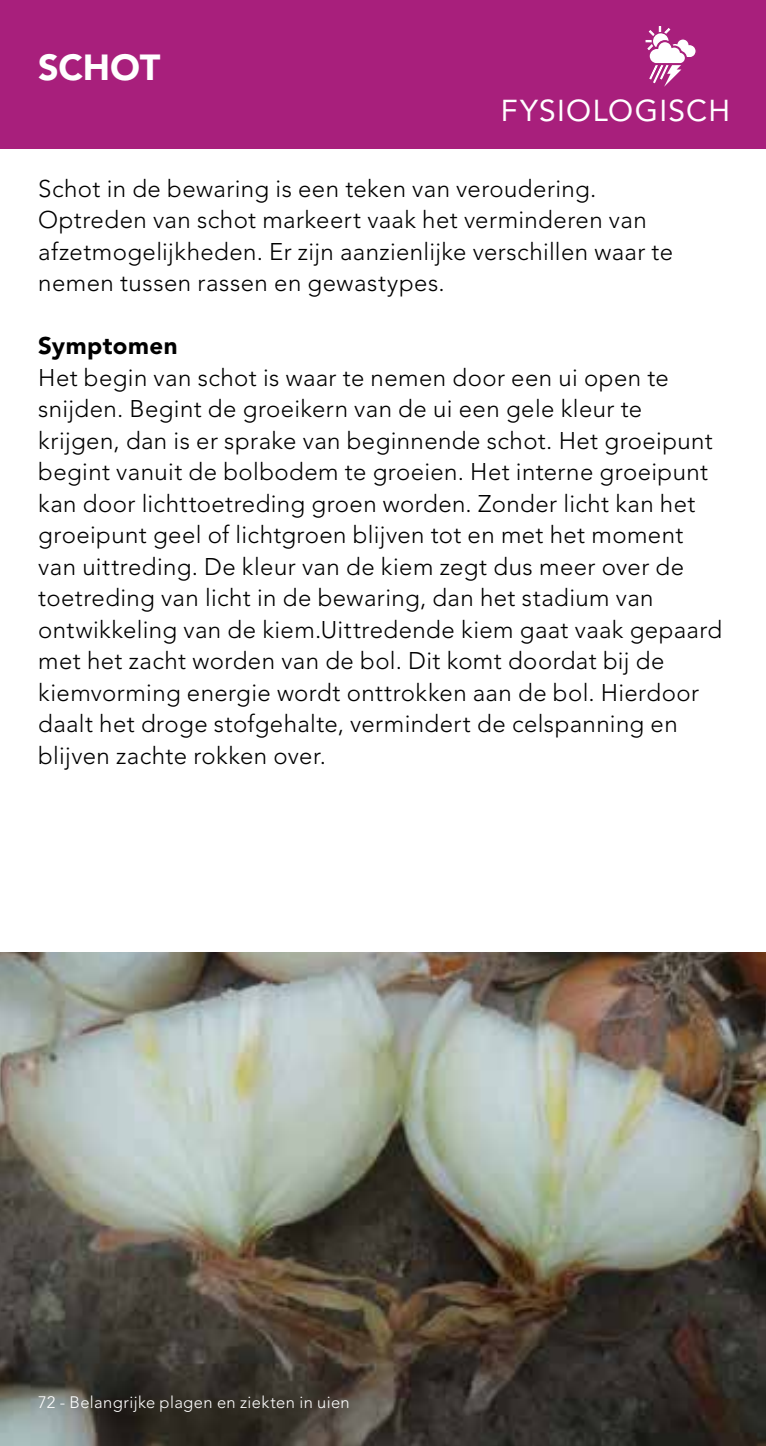
<style>
.page{position:relative;width:766px;height:1446px;background:#fff}
.page>*{position:absolute;margin:0;border:0;box-sizing:border-box;transform-origin:0 0}
.t1{font:900 36px "Avenir";letter-spacing:-.01em;color:#fff}
.t2{font:30px "Avenir";letter-spacing:.045em;color:#fff}
.t3{font:300 24px/31.5px "Avenir";letter-spacing:.015em;color:#000}
.t4{font:900 24px "Avenir";letter-spacing:.02em;color:#000}
.t5{font:300 16.5px "Avenir";letter-spacing:.025em;color:#fff}
</style>
<div class="page">
<div style="left:0;top:0;width:765px;height:148px;background:#a81f7c"></div>
<img style="left:0;top:952px;width:765px;height:494px">
<svg style="left:645px;top:26px;width:51px;height:61px"></svg>
<h1 class="t1" style="left:38px;top:45px;width:124px">SCHOT</h1>
<p class="t2" style="left:500px;top:93px;width:231px">FYSIOLOGISCH</p>
<p class="t3" style="left:38px;top:173px;width:636px">Schot in de bewaring is een teken van veroudering.<br>Optreden van schot markeert vaak het verminderen van afzetmogelijkheden. Er zijn aanzienlijke verschillen waar te nemen tussen rassen en gewastypes.</p>
<p class="t4" style="left:38px;top:331px;width:141px">Symptomen</p>
<p class="t3" style="left:38px;top:362px;width:685px">Het begin van schot is waar te nemen door een ui open te snijden. Begint de groeikern van de ui een gele kleur te krijgen, dan is er sprake van beginnende schot. Het groeipunt begint vanuit de bolbodem te groeien. Het interne groeipunt kan door lichttoetreding groen worden. Zonder licht kan het groeipunt geel of lichtgroen blijven tot en met het moment van uittreding. De kleur van de kiem zegt dus meer over de toetreding van licht in de bewaring, dan het stadium van ontwikkeling van de kiem.Uittredende kiem gaat vaak gepaard met het zacht worden van de bol. Dit komt doordat bij de kiemvorming energie wordt onttrokken aan de bol. Hierdoor daalt het droge stofgehalte, vermindert de celspanning en blijven zachte rokken over.</p>
<p class="t5" style="left:38px;top:1392px;width:313px">72 - Belangrijke plagen en ziekten in uien</p>
</div>
